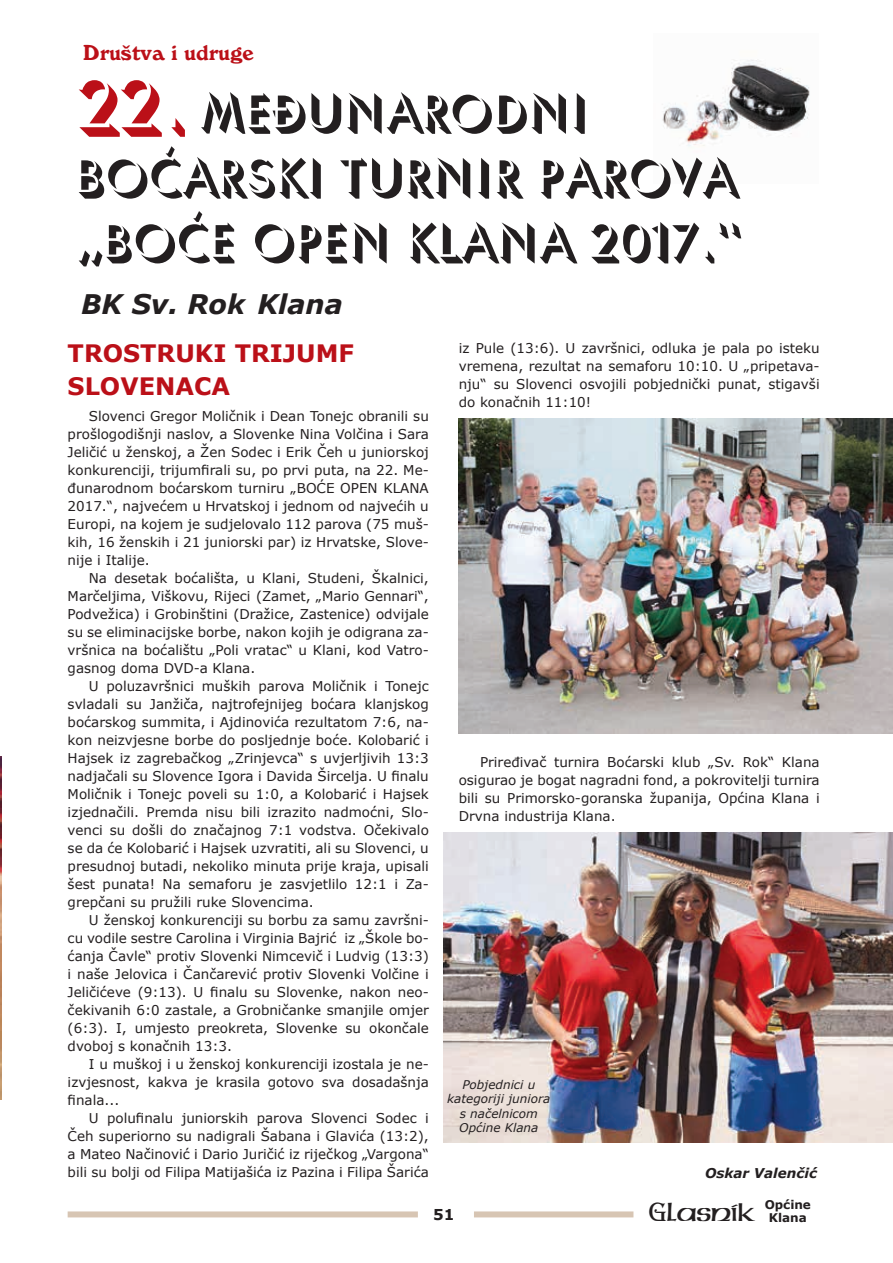
<style>
.page{position:relative;width:893px;height:1263px;background:#fff}
.page>*{position:absolute;margin:0;border:0;box-sizing:border-box;transform-origin:0 0}
.t1{font:italic 700 27px "Verdana";color:#231f20}
.t2{font:27px "American Unc D";color:#231f20}
.t3{font:700 24px/32.4px "Verdana";color:#bb1018}
.t4{font:21px "Windsor BT";color:#bb1018}
.t5{font:700 15px "Verdana";color:#231f20}
.t6{font:13.5px/18px "Verdana";color:#231f20;text-align:justify}
.t7{font:italic 700 13.5px "Verdana";color:#231f20}
.t8{font:italic 12px/14.4px "Verdana";color:#231f20;text-align:center}
.t9{font:700 12px/13.5px "Verdana";color:#231f20;text-align:center}
.s1{font-family:"Algerian Bas DEE"}
</style>
<div class="page">
<div style="left:474px;top:1211px;width:159px;height:6px;background:#d7c5b3"></div>
<div style="left:68px;top:1211px;width:350px;height:6px;background:#d7c5b3"></div>
<img style="left:662px;top:59px;width:148px;height:87px">
<img style="left:0;top:757px;width:2px;height:342px">
<img style="left:444px;top:832px;width:449px;height:311px">
<img style="left:458px;top:419px;width:435px;height:315px">
<svg style="left:79px;top:80px;width:106px;height:57px"></svg>
<svg style="left:201px;top:92px;width:384px;height:42px"></svg>
<svg style="left:79px;top:146px;width:661px;height:53px"></svg>
<svg style="left:79px;top:211px;width:662px;height:55px"></svg>
<h3 class="t4" style="left:83px;top:41px;width:172px">Društva i udruge</h3>
<h1 class="t1" style="left:81px;top:285px;width:263px">BK Sv. Rok Klana</h1>
<h2 class="t3" style="left:68px;top:337px;width:288px">TROSTRUKI TRIJUMF<br>SLOVENACA</h2>
<p class="t6" style="left:68px;top:407px;width:363px;text-indent:21px">Slovenci Gregor Moličnik i Dean Tonejc obranili su prošlogodišnji naslov, a Slovenke Nina Volčina i Sara Jeličić u ženskoj, a Žen Sodec i Erik Čeh u juniorskoj konkurenciji, trijumfirali su, po prvi puta, na 22. Me&shy;đunarodnom boćarskom turniru „BOĆE OPEN KLANA 2017.“, najvećem u Hrvatskoj i jednom od najvećih u Europi, na kojem je sudjelovalo 112 parova (75 muš&shy;kih, 16 ženskih i 21 juniorski par) iz Hrvatske, Slove&shy;nije i Italije.</p>
<p class="t6" style="left:68px;top:569px;width:363px;text-indent:21px">Na desetak boćališta, u Klani, Studeni, Škalnici, Marčeljima, Viškovu, Rijeci (Zamet, „Mario Gennari“, Podvežica) i Grobinštini (Dražice, Zastenice) odvijale su se eliminacijske borbe, nakon kojih je odigrana za&shy;vršnica na boćalištu „Poli vratac“ u Klani, kod Vatro&shy;gasnog doma DVD-a Klana.</p>
<p class="t6" style="left:68px;top:677px;width:363px;text-indent:21px">U poluzavršnici muških parova Moličnik i Tonejc svladali su Janžiča, najtrofejnijeg boćara klanjskog boćarskog summita, i Ajdinovića rezultatom 7:6, na&shy;kon neizvjesne borbe do posljednje boće. Kolobarić i Hajsek iz zagrebačkog „Zrinjevca“ s uvjerljivih 13:3 nadjačali su Slovence Igora i Davida Šircelja. U finalu Moličnik i Tonejc poveli su 1:0, a Kolobarić i Hajsek izjednačili. Premda nisu bili izrazito nadmoćni, Slo&shy;venci su došli do značajnog 7:1 vodstva. Očekivalo se da će Kolobarić i Hajsek uzvratiti, ali su Slovenci, u presudnoj butadi, nekoliko minuta prije kraja, upisali šest punata! Na semaforu je zasvjetlilo 12:1 i Za&shy;grepčani su pružili ruke Slovencima.</p>
<p class="t6" style="left:68px;top:911px;width:363px;text-indent:21px">U ženskoj konkurenciji su borbu za samu završni&shy;cu vodile sestre Carolina i Virginia Bajrić iz „Škole bo&shy;ćanja Čavle“ protiv Slovenki Nimcevič i Ludvig (13:3) i naše Jelovica i Čančarević protiv Slovenki Volčine i Jeličićeve (9:13). U finalu su Slovenke, nakon neo&shy;čekivanih 6:0 zastale, a Grobničanke smanjile omjer (6:3). I, umjesto preokreta, Slovenke su okončale dvoboj s konačnih 13:3.</p>
<p class="t6" style="left:68px;top:1055px;width:363px;text-indent:21px">I u muškoj i u ženskoj konkurenciji izostala je ne&shy;izvjesnost, kakva je krasila gotovo sva dosadašnja finala...</p>
<p class="t6" style="left:68px;top:1109px;width:363px;text-indent:21px">U polufinalu juniorskih parova Slovenci Sodec i Čeh superiorno su nadigrali Šabana i Glavića (13:2), a Mateo Načinović i Dario Juričić iz riječkog „Vargona“ bili su bolji od Filipa Matijašića iz Pazina i Filipa Šarića</p>
<p class="t6" style="left:459px;top:339px;width:362px">iz Pule (13:6). U završnici, odluka je pala po isteku vremena, rezultat na semaforu 10:10. U „pripetava&shy;nju“ su Slovenci osvojili pobjednički punat, stigavši do konačnih 11:10!</p>
<p class="t6" style="left:459px;top:753px;width:362px;text-indent:21px">Priređivač turnira Boćarski klub „Sv. Rok“ Klana osigurao je bogat nagradni fond, a pokrovitelji turnira bili su Primorsko-goranska županija, Općina Klana i Drvna industrija Klana.</p>
<p class="t8" style="left:447px;top:1077px;width:105px">Pobjednici u kategoriji juniora s načelnicom<br>Općine Klana</p>
<p class="t7" style="left:705px;top:1163px;width:113px">Oskar Valenčić</p>
<p class="t5" style="left:433px;top:1204px;width:23px">51</p>
<h1 class="t2" style="left:649px;top:1198px;width:108px"><span class="s1">G</span>lasnik</h1>
<p class="t9" style="left:765px;top:1197px;width:48px">Općine<br>Klana</p>
</div>
